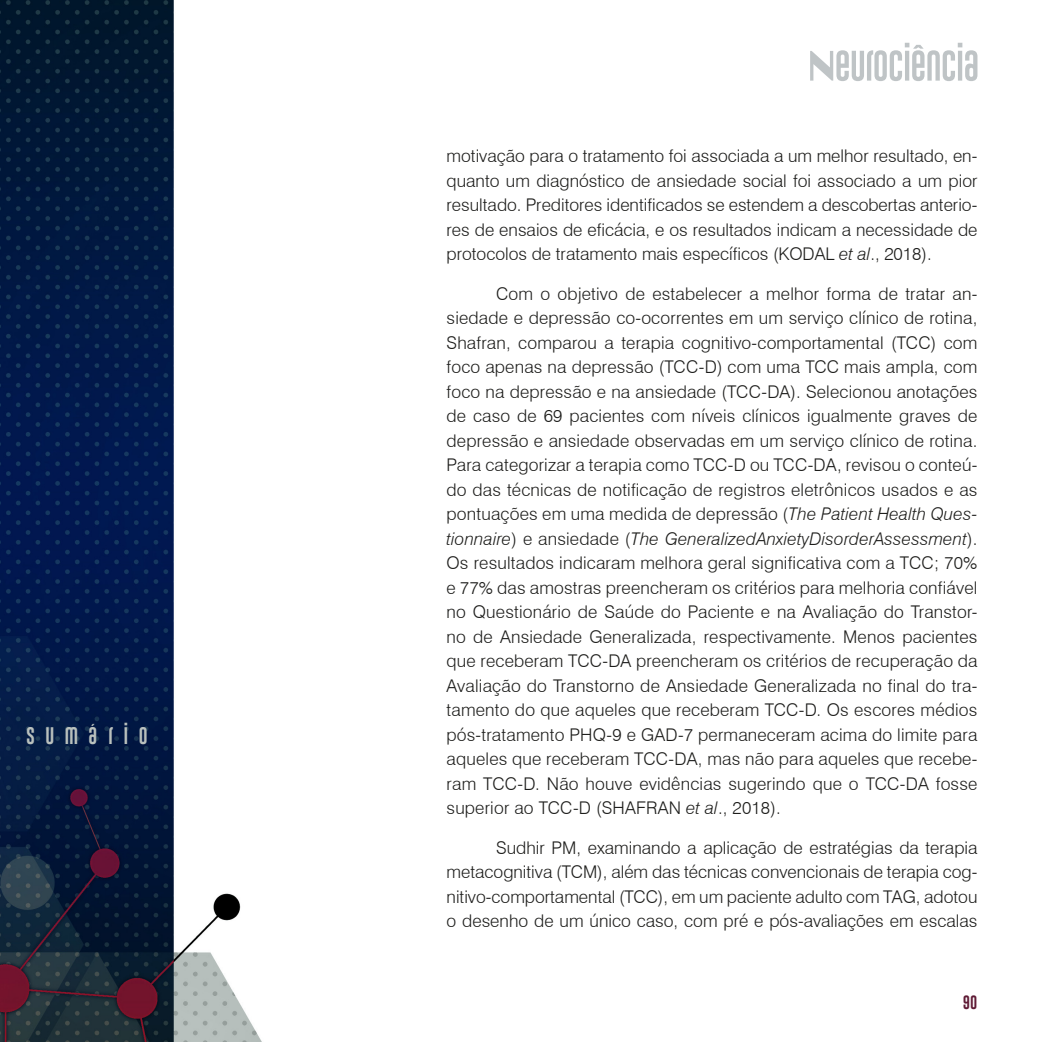
<style>
.page{position:relative;width:1042px;height:1042px;background:#fff}
.page>*{position:absolute;margin:0;border:0;box-sizing:border-box;transform-origin:0 0}
.Parágrafo{font:300 17.5px/24.5px "Swiss 721 BT";color:#1d1d1b;text-align:justify}
.t1{font:17.5px "Gobold Uplow";letter-spacing:.6em;color:#b9c0bd}
.t2{font:14px "Gobold Uplow";color:#5f1b35}
.s1{font-style:italic}
</style>
<div class="page">
<svg style="left:810px;top:43px;width:167px;height:38px"></svg>
<img style="left:0;top:0;width:262px;height:1042px">
<p class="t1" style="left:26px;top:721px;width:123px">SUMÁRIO</p>
<p class="Parágrafo" style="left:446px;top:144px;width:532px">motivação para o tratamento foi associada a um melhor resultado, en&shy;quanto um diagnóstico de ansiedade social foi associado a um pior resultado. Preditores identificados se estendem a descobertas anterio&shy;res de ensaios de eficácia, e os resultados indicam a necessidade de protocolos de tratamento mais específicos (KODAL <span class="s1">et al</span>., 2018).</p>
<p class="Parágrafo" style="left:446px;top:281px;width:532px;text-indent:50px">Com o objetivo de estabelecer a melhor forma de tratar an&shy;siedade e depressão co-ocorrentes em um serviço clínico de rotina, Shafran, comparou a terapia cognitivo-comportamental (TCC) com foco apenas na depressão (TCC-D) com uma TCC mais ampla, com foco na depressão e na ansiedade (TCC-DA). Selecionou anotações de caso de 69 pacientes com níveis clínicos igualmente graves de depressão e ansiedade observadas em um serviço clínico de rotina.<br>Para categorizar a terapia como TCC-D ou TCC-DA, revisou o conteú&shy;do das técnicas de notificação de registros eletrônicos usados e as pontuações em uma medida de depressão (<span class="s1">The Patient Health Ques&shy;tionnaire</span>) e ansiedade (<span class="s1">The GeneralizedAnxietyDisorderAssessment</span>).<br>Os resultados indicaram melhora geral significativa com a TCC; 70% e 77% das amostras preencheram os critérios para melhoria confiável no Questionário de Saúde do Paciente e na Avaliação do Transtor&shy;no de Ansiedade Generalizada, respectivamente. Menos pacientes que receberam TCC-DA preencheram os critérios de recuperação da Avaliação do Transtorno de Ansiedade Generalizada no final do tra&shy;tamento do que aqueles que receberam TCC-D. Os escores médios pós-tratamento PHQ-9 e GAD-7 permaneceram acima do limite para aqueles que receberam TCC-DA, mas não para aqueles que recebe&shy;ram TCC-D. Não houve evidências sugerindo que o TCC-DA fosse superior ao TCC-D (SHAFRAN <span class="s1">et al</span>., 2018).</p>
<p class="Parágrafo" style="left:446px;top:835px;width:532px;text-indent:50px">Sudhir PM, examinando a aplicação de estratégias da terapia metacognitiva (TCM), além das técnicas convencionais de terapia cog&shy;nitivo-comportamental (TCC), em um paciente adulto com TAG, adotou o desenho de um único caso, com pré e pós-avaliações em escalas</p>
<p class="t2" style="left:963px;top:991px;width:16px">90</p>
</div>
